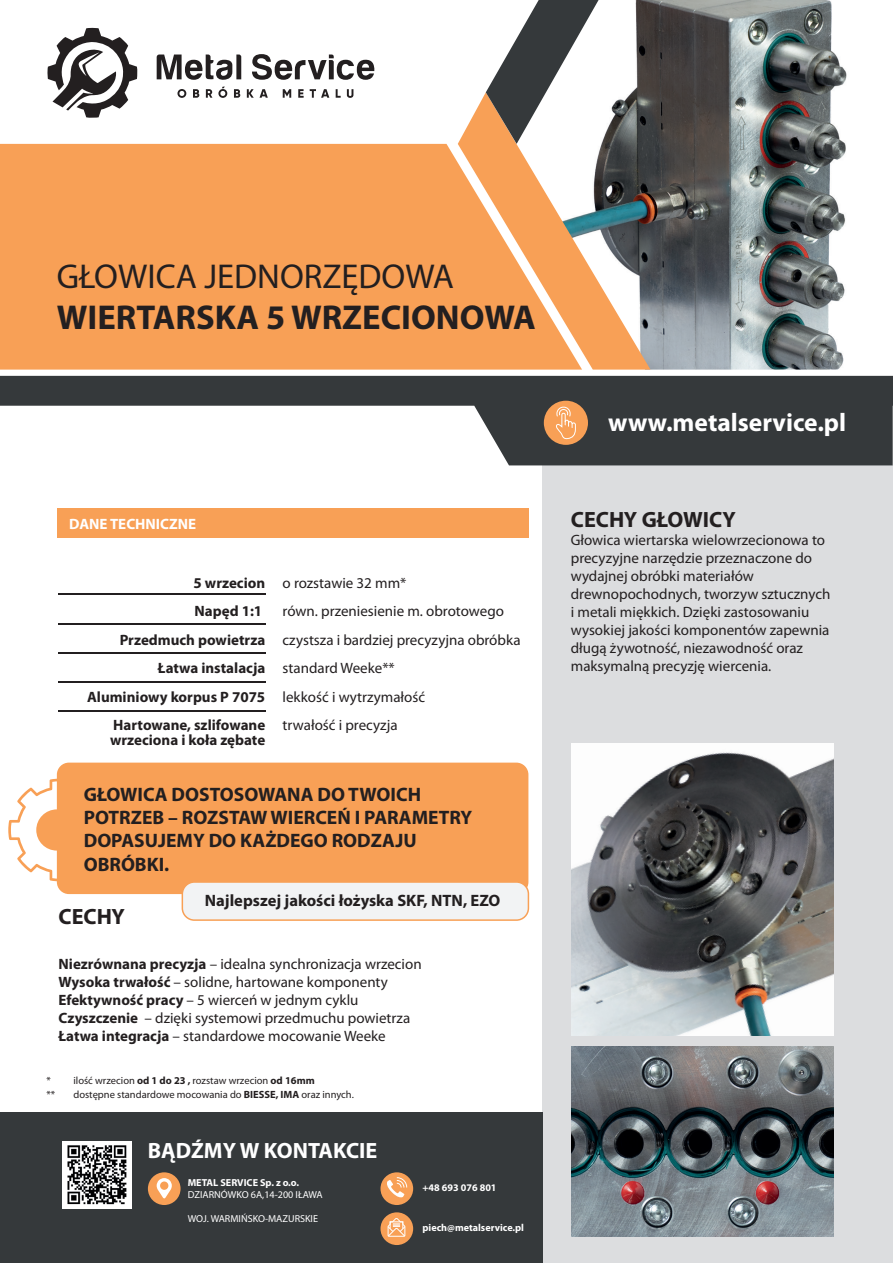
<style>
.page{position:relative;width:893px;height:1263px;background:#fff}
.page>*{position:absolute;margin:0;border:0;box-sizing:border-box;transform-origin:0 0}
.t1{font:700 34.65px "Myriad Pro";color:#231f20}
.t2{font:34.65px "Myriad Pro";color:#231f20}
.t3{font:700 25.5px "Myriad Pro";color:#fff}
.t4{font:700 22.2px "Myriad Pro";color:#231f20}
.t5{font:700 22.2px "Myriad Pro";color:#fff}
.t6{font:700 19.5px/23.4px "Myriad Pro";color:#231f20}
.t7{font:700 16.5px "Myriad Pro";color:#231f20}
.t8{font:15px/18px "Myriad Pro";color:#231f20}
.t9{font:700 15px/28.5px "Myriad Pro";color:#231f20;text-align:right}
.t10{font:700 15px "Myriad Pro";color:#fff}
.t11{font:10.5px "Myriad Pro";color:#231f20}
.t12{font:700 10.2px "Myriad Pro";color:#fff}
.t13{font:10.2px "Myriad Pro";color:#fff}
.s1{font-weight:700}
</style>
<div class="page">
<div style="left:542px;top:465px;width:351px;height:798px;background:#dcdddf"></div>
<div style="left:57px;top:508px;width:471px;height:30px;background:#f8a056"></div>
<div style="left:57px;top:763px;width:471px;height:131px;background:#f8a056;border-radius:12px"></div>
<svg style="left:0;top:376px;width:893px;height:89px;fill:#35393b"></svg>
<img style="left:632px;top:0;width:215px;height:370px">
<div style="left:544px;top:401px;width:44px;height:44px;background:#f8a056;border-radius:50%"></div>
<div style="left:0;top:144px;width:458px;height:226px;background:#f8a056"></div>
<svg style="left:458px;top:92px;width:192px;height:278px;fill:#f8a056"></svg>
<div style="left:0;top:1113px;width:542px;height:150px;background:#35393b"></div>
<div style="left:63px;top:1141px;width:69px;height:68px;background:#fff"></div>
<hr style="left:58px;top:594px;width:208px;height:1px;background:#231f20">
<hr style="left:58px;top:623px;width:208px;height:1px;background:#231f20">
<hr style="left:58px;top:652px;width:208px;height:1px;background:#231f20">
<hr style="left:58px;top:681px;width:208px;height:2px;background:#231f20">
<hr style="left:58px;top:711px;width:208px;height:1px;background:#231f20">
<svg style="left:486px;top:0;width:113px;height:144px"></svg>
<img style="left:67px;top:1145px;width:60px;height:60px">
<img style="left:571px;top:743px;width:263px;height:292px">
<img style="left:571px;top:1047px;width:263px;height:189px">
<svg style="left:555px;top:406px;width:21px;height:41px"></svg>
<div style="left:148px;top:1172px;width:33px;height:33px;background:#f8a056;border-radius:50%"></div>
<svg style="left:157px;top:1178px;width:15px;height:21px"></svg>
<div style="left:160px;top:1181px;width:8px;height:9px;background:#f8a056;border-radius:50%"></div>
<div style="left:380px;top:1172px;width:33px;height:33px;background:#f8a056;border-radius:50%"></div>
<div style="left:380px;top:1212px;width:33px;height:33px;background:#f8a056;border-radius:50%"></div>
<svg style="left:387px;top:1177px;width:20px;height:21px"></svg>
<svg style="left:47px;top:27px;width:91px;height:91px"></svg>
<svg style="left:157px;top:55px;width:84px;height:25px"></svg>
<svg style="left:252px;top:54px;width:123px;height:26px"></svg>
<svg style="left:177px;top:89px;width:9px;height:9px"></svg>
<svg style="left:193px;top:89px;width:6px;height:9px"></svg>
<svg style="left:206px;top:89px;width:6px;height:9px"></svg>
<svg style="left:218px;top:87px;width:9px;height:11px"></svg>
<svg style="left:234px;top:89px;width:6px;height:9px"></svg>
<svg style="left:247px;top:89px;width:7px;height:9px"></svg>
<svg style="left:260px;top:89px;width:8px;height:9px"></svg>
<svg style="left:283px;top:89px;width:8px;height:9px"></svg>
<svg style="left:298px;top:89px;width:6px;height:9px"></svg>
<svg style="left:310px;top:89px;width:19px;height:9px"></svg>
<svg style="left:336px;top:89px;width:5px;height:9px"></svg>
<svg style="left:347px;top:89px;width:6px;height:9px"></svg>
<svg style="left:387px;top:1218px;width:19px;height:19px"></svg>
<svg style="left:8px;top:778px;width:49px;height:103px"></svg>
<div style="left:36px;top:809px;width:41px;height:41px;background:#f8a056;border-radius:50%"></div>
<div style="left:182px;top:882px;width:346px;height:38px;background:#f2f3f4;border-radius:12px"></div>
<div style="left:182px;top:881px;width:347px;height:40px;border:2px solid #f8a056;border-radius:12px"></div>
<h1 class="t2" style="left:57px;top:255px;width:399px">GŁOWICA JEDNORZĘDOWA</h1>
<h1 class="t1" style="left:57px;top:295px;width:480px">WIERTARSKA 5 WRZECIONOWA</h1>
<p class="t10" style="left:69px;top:514px;width:128px">DANE TECHNICZNE</p>
<p class="t9" style="left:87px;top:568px;width:180px">5 wrzecion<br>Napęd 1:1<br>Przedmuch powietrza<br>Łatwa instalacja<br>Aluminiowy korpus P 7075<br>Hartowane, szlifowane</p>
<p class="t9" style="left:110px;top:725px;width:157px">wrzeciona i koła zębate</p>
<p class="t8" style="left:283px;top:568px;width:240px;line-height:28.5px">o rozstawie 32 mm*<br>równ. przeniesienie m. obrotowego czystsza i bardziej precyzyjna obróbka standard Weeke**<br>lekkość i wytrzymałość<br>trwałość i precyzja</p>
<h3 class="t6" style="left:84px;top:782px;width:390px">GŁOWICA DOSTOSOWANA DO TWOICH<br>POTRZEB – ROZSTAW WIERCEŃ I PARAMETRY<br>DOPASUJEMY DO KAŻDEGO RODZAJU<br>OBRÓBKI.</h3>
<p class="t7" style="left:205px;top:890px;width:297px">Najlepszej jakości łożyska SKF, NTN, EZO</p>
<h3 class="t4" style="left:58px;top:902px;width:68px">CECHY</h3>
<p class="t8" style="left:58px;top:954px;width:365px"><span class="s1">Niezrównana precyzja</span> – idealna synchronizacja wrzecion <span class="s1">Wysoka trwałość</span> – solidne, hartowane komponenty <span class="s1">Efektywność pracy</span> – 5 wierceń w jednym cyklu <span class="s1">Czyszczenie</span> – dzięki systemowi przedmuchu powietrza <span class="s1">Łatwa integracja</span> – standardowe mocowanie Weeke</p>
<p class="t11" style="left:46px;top:1074px;width:270px">* ilość wrzecion <span class="s1">od 1 do 23 ,</span> rozstaw wrzecion <span class="s1">od 16mm</span></p>
<p class="t11" style="left:46px;top:1087px;width:10px">**</p>
<p class="t11" style="left:73px;top:1087px;width:282px">dostępne standardowe mocowania do <span class="s1">BIESSE, IMA</span> oraz innych.</p>
<h3 class="t5" style="left:148px;top:1136px;width:231px">BĄDŹMY W KONTAKCIE</h3>
<p class="t12" style="left:188px;top:1175px;width:113px">METAL SERVICE Sp. z o.o.</p>
<p class="t13" style="left:188px;top:1188px;width:137px">DZIARNÓWKO 6A,14-200 IŁAWA</p>
<p class="t13" style="left:188px;top:1212px;width:132px">WOJ. WARMIŃSKO-MAZURSKIE</p>
<p class="t12" style="left:422px;top:1181px;width:76px">+48 693 076 801</p>
<p class="t12" style="left:422px;top:1221px;width:103px">piech@metalservice.pl</p>
<h2 class="t3" style="left:608px;top:406px;width:240px">www.metalservice.pl</h2>
<h3 class="t4" style="left:571px;top:505px;width:167px">CECHY GŁOWICY</h3>
<p class="t8" style="left:571px;top:531px;width:261px">Głowica wiertarska wielowrzecionowa to precyzyjne narzędzie przeznaczone do wydajnej obróbki materiałów drewnopochodnych, tworzyw sztucznych i metali miękkich. Dzięki zastosowaniu wysokiej jakości komponentów zapewnia długą żywotność, niezawodność oraz maksymalną precyzję wiercenia.</p>
</div>
